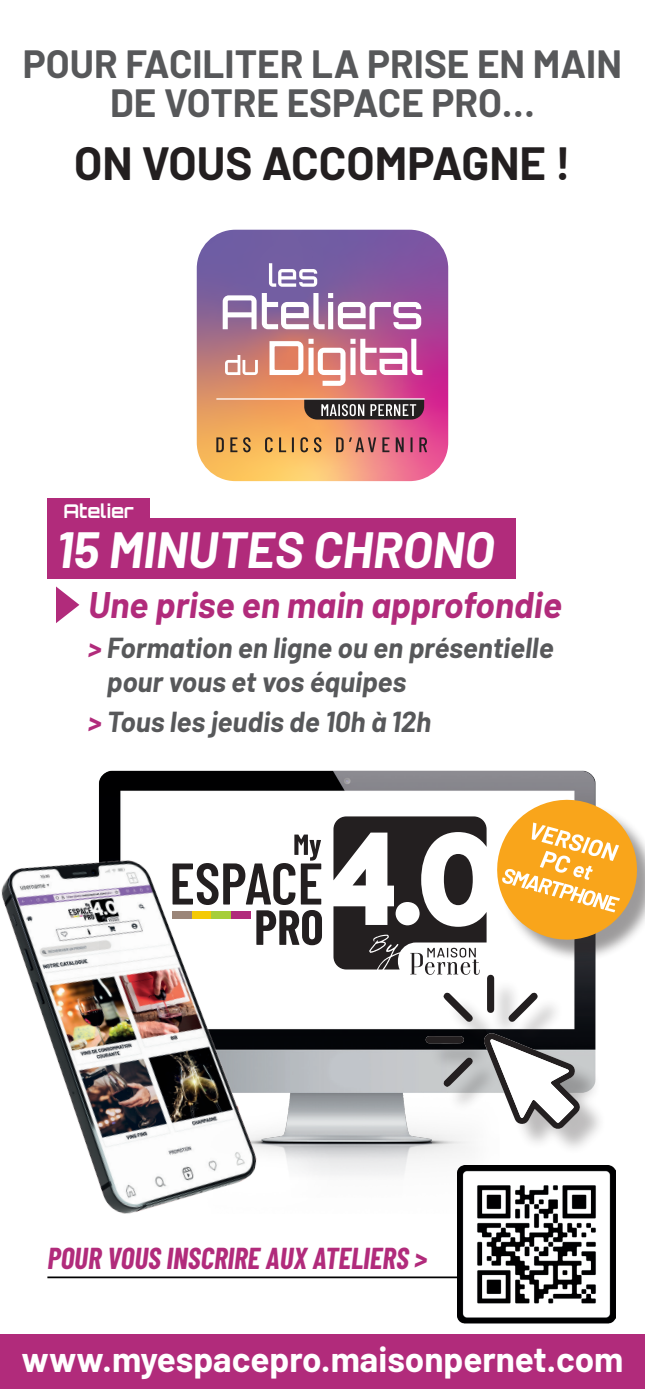
<style>
.page{position:relative;width:645px;height:1389px;background:#fff}
.page>*{position:absolute;margin:0;border:0;box-sizing:border-box;transform-origin:0 0}
.t1{font:italic 700 49.7px "Barlow";color:#fff}
.t2{font:700 45.5px "Barlow";color:#231f20}
.t3{font:700 38.5px/38.5px "Barlow";color:#57585a;text-align:center}
.t4{font:italic 700 36.23px "Barlow";color:#b12b7b}
.t5{font:700 35px "Barlow";color:#fff}
.t6{font:italic 700 29.57px "Barlow Condensed";color:#b12b7b}
.t7{font:italic 700 28.18px/33.9px "Barlow";color:#57585a}
.t8{font:700 18.9px "Orbitron";color:#fff}
.s1{color:#b12b7b}
</style>
<div class="page">
<div style="left:47px;top:518px;width:469px;height:60px;background:#b12b7b"></div>
<svg style="left:56px;top:586px;width:23px;height:37px"></svg>
<div style="left:47px;top:499px;width:103px;height:28px;background:#b12b7b"></div>
<svg style="left:197px;top:230px;width:251px;height:251px;background:#bb7989"></svg>
<svg style="left:223px;top:293px;width:198px;height:36px"></svg>
<svg style="left:225px;top:355px;width:33px;height:20px"></svg>
<svg style="left:269px;top:339px;width:153px;height:47px"></svg>
<svg style="left:269px;top:263px;width:48px;height:24px"></svg>
<svg style="left:216px;top:437px;width:8px;height:15px"></svg>
<svg style="left:230px;top:437px;width:7px;height:15px"></svg>
<svg style="left:243px;top:437px;width:8px;height:15px"></svg>
<svg style="left:265px;top:437px;width:8px;height:15px"></svg>
<svg style="left:279px;top:437px;width:7px;height:15px"></svg>
<svg style="left:292px;top:437px;width:2px;height:15px"></svg>
<svg style="left:300px;top:437px;width:8px;height:15px"></svg>
<svg style="left:314px;top:437px;width:7px;height:15px"></svg>
<svg style="left:336px;top:437px;width:40px;height:15px"></svg>
<svg style="left:382px;top:437px;width:7px;height:15px"></svg>
<svg style="left:396px;top:437px;width:8px;height:15px"></svg>
<svg style="left:410px;top:437px;width:2px;height:15px"></svg>
<svg style="left:419px;top:437px;width:8px;height:15px"></svg>
<hr style="left:216px;top:398px;width:209px;height:2px;background:#fff">
<svg style="left:304px;top:399px;width:120px;height:21px;background:#5b5253"></svg>
<img style="left:99px;top:770px;width:517px;height:443px">
<div style="left:430px;top:979px;width:176px;height:176px;background:#231f20;opacity:.3"></div>
<svg style="left:314px;top:835px;width:8px;height:110px"></svg>
<svg style="left:333px;top:790px;width:312px;height:339px"></svg>
<img style="left:1px;top:817px;width:313px;height:462px">
<img style="left:458px;top:1166px;width:157px;height:158px">
<div style="left:0;top:1334px;width:645px;height:55px;background:#b12b7b"></div>
<hr style="left:47px;top:1276px;width:411px;height:2px;background:#000001">
<h3 class="t3" style="left:23px;top:42px;width:600px">POUR FACILITER LA PRISE EN MAIN<br>DE VOTRE ESPACE PRO…</h3>
<h2 class="t2" style="left:74px;top:130px;width:498px">ON VOUS ACCOMPAGNE !</h2>
<p class="t8" style="left:63px;top:500px;width:72px">Atelier</p>
<h1 class="t1" style="left:56px;top:513px;width:440px">15 MINUTES CHRONO</h1>
<p class="t4" style="left:88px;top:578px;width:475px">Une prise en main approfondie</p>
<p class="t7" style="left:107px;top:629px;width:448px;text-indent:-19px"><span class="s1">&gt;</span> Formation en ligne ou en présentielle pour vous et vos équipes</p>
<p class="t7" style="left:88px;top:703px;width:344px"><span class="s1">&gt;</span> Tous les jeudis de 10h à 12h</p>
<p class="t6" style="left:47px;top:1237px;width:381px">POUR VOUS INSCRIRE AUX ATELIERS &gt;</p>
<p class="t5" style="left:22px;top:1333px;width:603px">www.myespacepro.maisonpernet.com</p>
</div>
